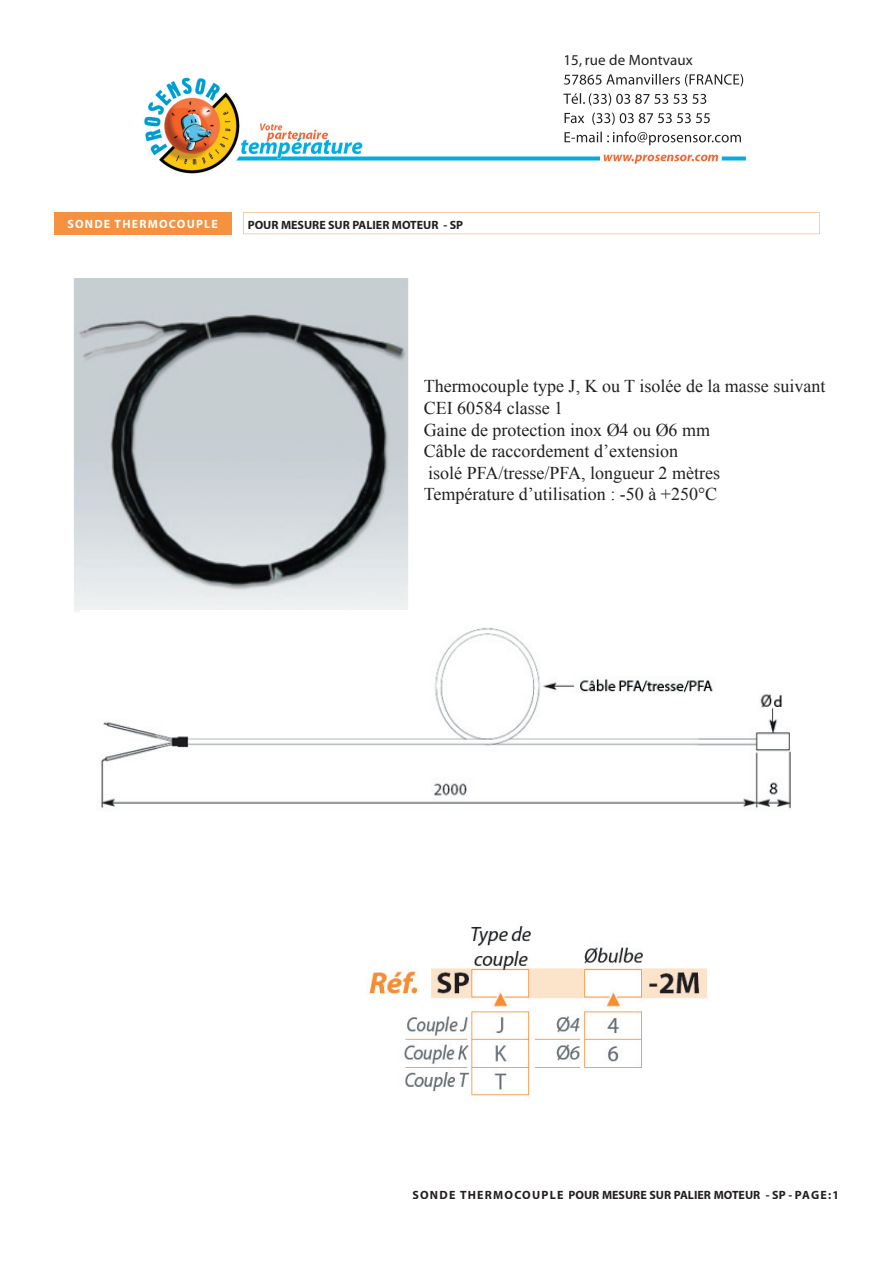
<style>
.page{position:relative;width:893px;height:1263px;background:#fff}
.page>*{position:absolute;margin:0;border:0;box-sizing:border-box;transform-origin:0 0}
.t1{font:18px/21.6px "Times New Roman";color:#231f20}
.t2{font:15px "Myriad";letter-spacing:.01em;color:#231f20}
.t3{font:700 12px "Myriad";color:#231f20}
.t4{font:700 12px "Myriad";letter-spacing:.1em;color:#fff}
</style>
<div class="page">
<img style="left:144px;top:73px;width:602px;height:101px">
<img style="left:564px;top:74px;width:179px;height:12px">
<img style="left:563px;top:93px;width:143px;height:13px">
<img style="left:565px;top:113px;width:145px;height:12px">
<img style="left:565px;top:131px;width:176px;height:14px">
<div style="left:54px;top:213px;width:177px;height:22px;background:#f6913f"></div>
<svg style="left:243px;top:212px;width:577px;height:22px"></svg>
<img style="left:74px;top:278px;width:334px;height:334px">
<img style="left:101px;top:628px;width:690px;height:181px">
<img style="left:81px;top:611px;width:327px;height:1px">
<img style="left:369px;top:926px;width:338px;height:170px">
<p class="t4" style="left:67px;top:218px;width:152px">SONDE THERMOCOUPLE</p>
<p class="t3" style="left:248px;top:219px;width:217px">POUR MESURE SUR PALIER MOTEUR - SP</p>
<p class="t2" style="left:563px;top:53px;width:131px">15, rue de Montvaux</p>
<p class="t1" style="left:424px;top:375px;width:403px">Thermocouple type J, K ou T isolée de la masse suivant CEI 60584 classe 1<br>Gaine de protection inox Ø4 ou Ø6 mm<br>Câble de raccordement d’extension<br>isolé PFA/tresse/PFA, longueur 2 mètres<br>Température d’utilisation : -50 à +250°C</p>
<p class="t3" style="left:412px;top:1188px;width:428px">SONDE THERMOCOUPLE POUR MESURE SUR PALIER MOTEUR - SP - PAGE:1</p>
</div>
